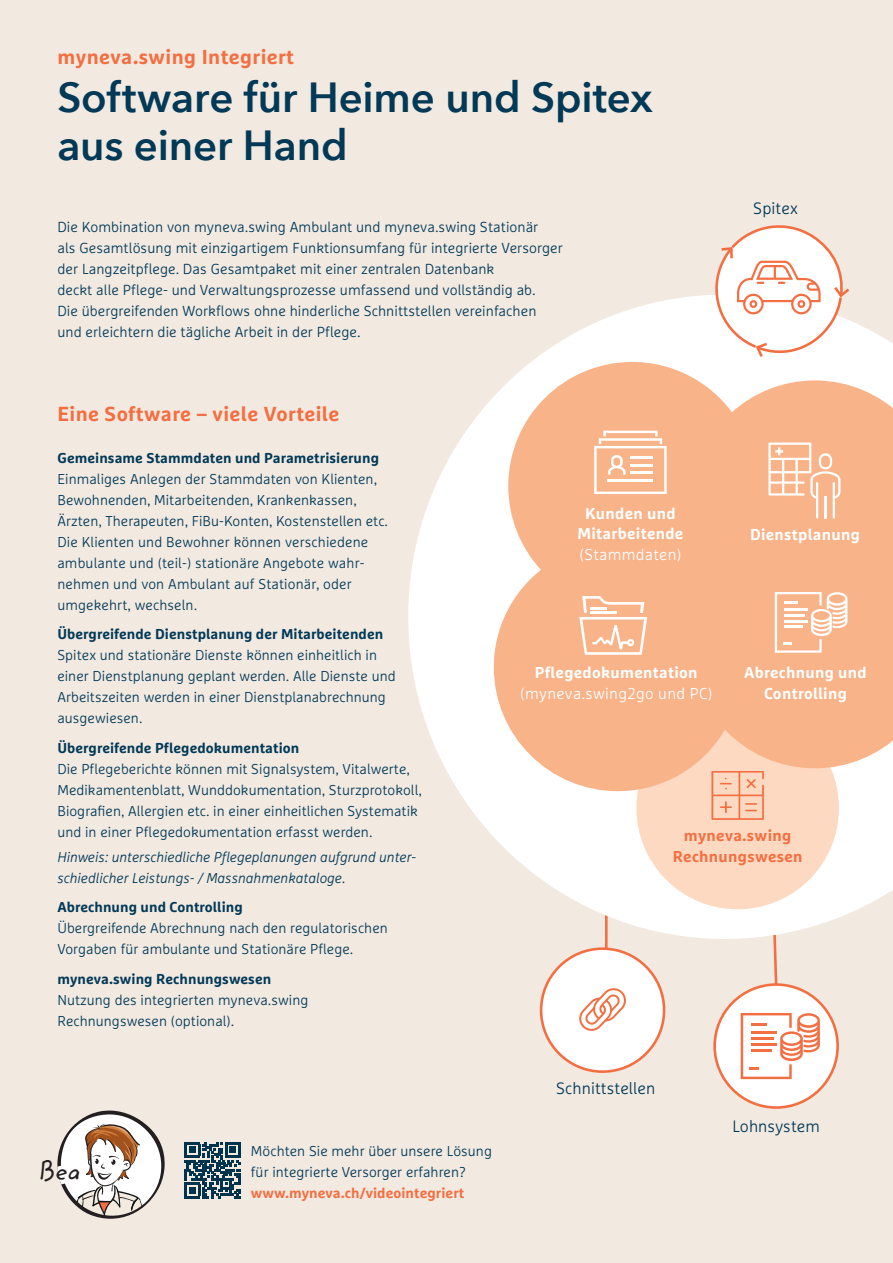
<style>
.page{position:relative;width:893px;height:1263px;background:#f2e9e0}
.page>*{position:absolute;margin:0;border:0;box-sizing:border-box;transform-origin:0 0}
.t1{font:600 42px/48px "Avenir Next";letter-spacing:-.005em;color:#013957}
.t2{font:25.35px "Zemke Hand ITC";color:#231f20}
.t3{font:700 20.25px "Marselis Pro";letter-spacing:.02em;color:#f36f42}
.t4{font:300 16.35px "Marselis Pro";letter-spacing:.005em;color:#013957}
.t5{font:700 15.75px/20.7px "Marselis Pro";letter-spacing:.02em;color:#fff;text-align:center}
.t6{font:300 15.75px "Marselis Pro";letter-spacing:.02em;color:#fff}
.t7{font:700 15.75px/20.7px "Marselis Pro";letter-spacing:.02em;color:#f36f42;text-align:center}
.t8{font:300 14.4px/21px "Marselis Pro";letter-spacing:.005em;color:#013957}
.t9{font:300 14.25px/21px "Marselis Pro";letter-spacing:.005em;color:#013957}
.t10{font:700 14.25px "Marselis Pro";letter-spacing:.005em;color:#013957}
.t11{font:italic 300 14.25px/21px "Marselis Pro";letter-spacing:.005em;color:#013957}
.t12{font:700 14.25px "Marselis Pro";letter-spacing:.005em;color:#f36f42}
</style>
<div class="page">
<svg style="left:57px;top:1110px;width:108px;height:109px"></svg>
<svg style="left:773px;top:939px;width:5px;height:44px"></svg>
<hr style="left:605px;top:914px;width:3px;height:40px;background:#f36f42">
<svg style="left:408px;top:295px;width:485px;height:644px;fill:#fff"></svg>
<div style="left:636px;top:707px;width:203px;height:202px;background:#fdd9c1;border-radius:50%"></div>
<div style="left:715px;top:984px;width:123px;height:123px;background:#fff;border-radius:50%"></div>
<div style="left:713px;top:983px;width:126px;height:126px;border:3px solid #f36f42;border-radius:50%"></div>
<svg style="left:741px;top:1013px;width:79px;height:66px"></svg>
<hr style="left:751px;top:1023px;width:15px;height:3px;background:#f36f42">
<hr style="left:751px;top:1031px;width:26px;height:2px;background:#f36f42">
<hr style="left:751px;top:1037px;width:22px;height:3px;background:#f36f42">
<hr style="left:751px;top:1043px;width:25px;height:3px;background:#f36f42">
<hr style="left:751px;top:1049px;width:21px;height:3px;background:#f36f42">
<div style="left:541px;top:949px;width:123px;height:123px;background:#fff;border-radius:50%"></div>
<div style="left:540px;top:947px;width:125px;height:126px;border:3px solid #f36f42;border-radius:50%"></div>
<svg style="left:579px;top:988px;width:47px;height:43px"></svg>
<svg style="left:708px;top:225px;width:144px;height:135px"></svg>
<svg style="left:184px;top:1198px;width:57px;height:1px"></svg>
<svg style="left:184px;top:1142px;width:57px;height:56px"></svg>
<div style="left:189px;top:1187px;width:7px;height:7px;background:#00344c"></div>
<svg style="left:494px;top:362px;width:399px;height:429px;background:#f9bd99"></svg>
<svg style="left:594px;top:431px;width:73px;height:63px;background:#fac5a5"></svg>
<hr style="left:630px;top:457px;width:23px;height:2px;background:#fff">
<hr style="left:630px;top:464px;width:23px;height:3px;background:#fff">
<hr style="left:630px;top:472px;width:23px;height:2px;background:#fff">
<hr style="left:608px;top:479px;width:45px;height:3px;background:#fff">
<svg style="left:775px;top:592px;width:72px;height:61px;background:#fac7a8"></svg>
<hr style="left:784px;top:609px;width:24px;height:2px;background:#fff">
<hr style="left:784px;top:614px;width:20px;height:2px;background:#fff">
<hr style="left:784px;top:620px;width:23px;height:2px;background:#fff">
<hr style="left:784px;top:625px;width:19px;height:3px;background:#fff">
<svg style="left:579px;top:596px;width:68px;height:59px;background:#fac7a8"></svg>
<svg style="left:768px;top:442px;width:72px;height:76px;background:#fac3a2"></svg>
<hr style="left:824px;top:496px;width:3px;height:22px;background:#fff">
<svg style="left:711px;top:771px;width:53px;height:49px"></svg>
<h3 class="t3" style="left:57px;top:44px;width:238px">myneva.swing Integriert</h3>
<h1 class="t1" style="left:57px;top:72px;width:597px">Software für Heime und Spitex aus einer Hand</h1>
<p class="t8" style="left:57px;top:216px;width:507px">Die Kombination von myneva.swing Ambulant und myneva.swing Stationär<br>als Gesamtlösung mit einzigartigem Funktionsumfang für integrierte Versorger der Langzeitpflege. Das Gesamtpaket mit einer zentralen Datenbank<br>deckt alle Pflege- und Verwaltungsprozesse umfassend und vollständig ab.<br>Die übergreifenden Workflows ohne hinderliche Schnittstellen vereinfachen und erleichtern die tägliche Arbeit in der Pflege.</p>
<p class="t4" style="left:753px;top:198px;width:46px">Spitex</p>
<h3 class="t3" style="left:57px;top:401px;width:283px">Eine Software – viele Vorteile</h3>
<p class="t10" style="left:57px;top:449px;width:323px">Gemeinsame Stammdaten und Parametrisierung</p>
<p class="t9" style="left:57px;top:468px;width:332px">Einmaliges Anlegen der Stammdaten von Klienten, Bewohnenden, Mitarbeitenden, Krankenkassen, Ärzten, Therapeuten, FiBu-Konten, Kostenstellen etc.<br>Die Klienten und Bewohner können verschiedene ambulante und (teil-) stationäre Angebote wahr&shy;nehmen und von Ambulant auf Stationär, oder umgekehrt, wechseln.</p>
<p class="t10" style="left:57px;top:625px;width:327px">Übergreifende Dienstplanung der Mitarbeitenden</p>
<p class="t9" style="left:57px;top:644px;width:340px">Spitex und stationäre Dienste können einheitlich in einer Dienstplanung geplant werden. Alle Dienste und Arbeitszeiten werden in einer Dienstplanabrechnung ausgewiesen.</p>
<p class="t10" style="left:57px;top:739px;width:243px">Übergreifende Pflegedokumentation</p>
<p class="t9" style="left:57px;top:758px;width:366px">Die Pflegeberichte können mit Signalsystem, Vitalwerte, Medikamentenblatt, Wunddokumentation, Sturzprotokoll, Biografien, Allergien etc. in einer einheitlichen Systematik und in einer Pflegedokumentation erfasst werden.</p>
<p class="t11" style="left:57px;top:846px;width:360px">Hinweis: unterschiedliche Pflegeplanungen aufgrund unter&shy;schiedlicher Leistungs- / Massnahmenkataloge.</p>
<p class="t10" style="left:57px;top:898px;width:187px">Abrechnung und Controlling</p>
<p class="t9" style="left:57px;top:918px;width:332px">Übergreifende Abrechnung nach den regulatorischen<br>Vorgaben für ambulante und Stationäre Pflege.</p>
<p class="t10" style="left:57px;top:970px;width:215px">myneva.swing Rechnungswesen</p>
<p class="t9" style="left:57px;top:989px;width:252px">Nutzung des integrierten myneva.swing<br>Rechnungswesen (optional).</p>
<h2 class="t2" style="left:38px;top:1153px;width:44px">Bea</h2>
<p class="t9" style="left:251px;top:1140px;width:243px">Möchten Sie mehr über unsere Lösung für integrierte Versorger erfahren?</p>
<p class="t12" style="left:251px;top:1184px;width:215px">www.myneva.ch/videointegriert</p>
<p class="t5" style="left:577px;top:503px;width:107px">Kunden und<br>Mitarbeitende</p>
<p class="t6" style="left:579px;top:545px;width:104px">(Stammdaten)</p>
<p class="t5" style="left:750px;top:524px;width:111px">Dienstplanung</p>
<p class="t5" style="left:535px;top:662px;width:164px">Pflegedokumentation</p>
<p class="t6" style="left:520px;top:684px;width:194px">(myneva.swing2go und PC)</p>
<p class="t5" style="left:744px;top:662px;width:124px">Abrechnung und<br>Controlling</p>
<p class="t7" style="left:673px;top:825px;width:131px">myneva.swing<br>Rechnungswesen</p>
<p class="t4" style="left:556px;top:1078px;width:101px">Schnittstellen</p>
<p class="t4" style="left:732px;top:1116px;width:89px">Lohnsystem</p>
</div>
